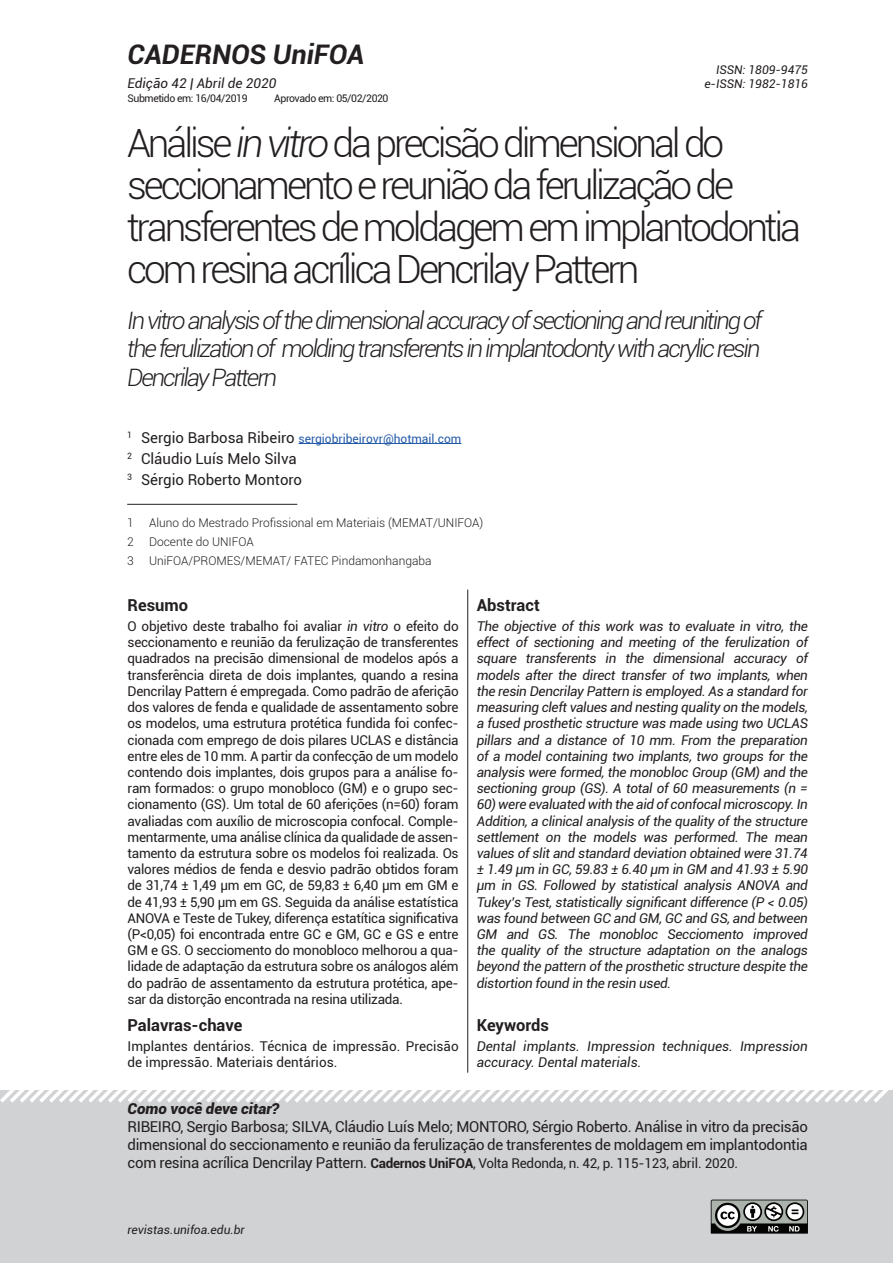
<style>
.page{position:relative;width:893px;height:1263px;background:#fff}
.page>*{position:absolute;margin:0;border:0;box-sizing:border-box;transform-origin:0 0}
.t1{font:300 39px/42px "Roboto";letter-spacing:-.08em;color:#231f20}
.t2{font:italic 700 27px "Roboto";color:#231f20}
.t3{font:italic 300 24px/28.8px "Roboto";letter-spacing:-.08em;color:#231f20;text-align:justify}
.t4{font:700 16.5px "Roboto";color:#231f20}
.t5{font:15px/18px "Roboto";letter-spacing:-.02em;color:#231f20}
.t6{font:15px/21px "Roboto";color:#231f20}
.t7{font:italic 900 15px "Roboto";color:#231f20}
.t8{font:13.5px/16.2px "Roboto";letter-spacing:-.01em;color:#231f20;text-align:justify}
.t9{font:italic 13.5px/16.2px "Roboto";letter-spacing:-.02em;color:#231f20;text-align:justify}
.t10{font:italic 13.5px/16.2px "Roboto";color:#231f20}
.t11{font:300 12px "Roboto";color:#231f20}
.t12{font:italic 12px "Roboto";color:#231f20}
.t13{font:12px "Roboto";color:#245ba9}
.t14{font:10.5px "Roboto";letter-spacing:-.04em;color:#231f20}
.s1{font-style:italic}
.s2{font-size:15px;color:#231f20}
.s3{font-size:15px}
.s4{font-weight:700}
</style>
<div class="page">
<div style="left:0;top:1091px;width:893px;height:172px;background:#d1d2d4"></div>
<svg style="left:0;top:1090px;width:893px;height:13px"></svg>
<svg style="left:711px;top:1199px;width:97px;height:35px;background:#767976"></svg>
<hr style="left:298px;top:443px;width:163px;height:1px;background:#245ba9">
<hr style="left:127px;top:504px;width:170px;height:1px;background:#231f20">
<hr style="left:467px;top:590px;width:1px;height:483px;background:#231f20">
<h2 class="t2" style="left:128px;top:36px;width:238px">CADERNOS UniFOA</h2>
<p class="t12" style="left:716px;top:61px;width:93px">ISSN: 1809-9475</p>
<p class="t10" style="left:128px;top:75px;width:150px">Edição 42 | Abril de 2020</p>
<p class="t12" style="left:704px;top:75px;width:105px">e-ISSN: 1982-1816</p>
<p class="t14" style="left:128px;top:91px;width:122px">Submetido em: 16/04/2019</p>
<p class="t14" style="left:274px;top:91px;width:116px">Aprovado em: 05/02/2020</p>
<h1 class="t1" style="left:127px;top:121px;width:675px">Análise <span class="s1">in vitro</span> da precisão dimensional do seccionamento e reunião da ferulização de transferentes de moldagem em implantodontia com resina acrílica Dencrilay Pattern</h1>
<h3 class="t3" style="left:127px;top:305px;width:637px">In vitro analysis of the dimensional accuracy of sectioning and reuniting of the ferulization of molding transferents in implantodonty with acrylic resin Dencrilay Pattern</h3>
<p class="t13" style="left:127px;top:430px;width:336px"><sup>1</sup> <span class="s2">Sergio Barbosa Ribeiro</span> sergiobribeirovr@hotmail.com</p>
<p class="t6" style="left:127px;top:447px;width:176px"><sup>2</sup> Cláudio Luís Melo Silva<br><sup>3</sup> Sérgio Roberto Montoro</p>
<p class="t11" style="left:127px;top:515px;width:8px">1</p>
<p class="t11" style="left:149px;top:515px;width:336px">Aluno do Mestrado Profissional em Materiais (MEMAT/UNIFOA)</p>
<p class="t11" style="left:127px;top:533px;width:8px">2</p>
<p class="t11" style="left:149px;top:533px;width:106px">Docente do UNIFOA</p>
<p class="t11" style="left:127px;top:552px;width:8px">3</p>
<p class="t11" style="left:149px;top:552px;width:284px">UniFOA/PROMES/MEMAT/ FATEC Pindamonhangaba</p>
<p class="t4" style="left:128px;top:593px;width:62px">Resumo</p>
<p class="t8" style="left:128px;top:618px;width:333px">O objetivo deste trabalho foi avaliar <span class="s1">in vitro</span> o efeito do seccionamento e reunião da ferulização de transferentes quadrados na precisão dimensional de modelos após a transferência direta de dois implantes, quando a resina Dencrilay Pattern é empregada. Como padrão de aferição dos valores de fenda e qualidade de assentamento sobre os modelos, uma estrutura protética fundida foi confec&shy;cionada com emprego de dois pilares UCLAS e distância entre eles de 10 mm. A partir da confecção de um modelo contendo dois implantes, dois grupos para a análise fo&shy;ram formados: o grupo monobloco (GM) e o grupo sec&shy;cionamento (GS). Um total de 60 aferições (n=60) foram avaliadas com auxílio de microscopia confocal. Comple&shy;mentarmente, uma análise clínica da qualidade de assen&shy;tamento da estrutura sobre os modelos foi realizada. Os valores médios de fenda e desvio padrão obtidos foram de 31,74 ± 1,49 μm em GC, de 59,83 ± 6,40 μm em GM e de 41,93 ± 5,90 μm em GS. Seguida da análise estatística ANOVA e Teste de Tukey, diferença estatítica significativa (P&lt;0,05) foi encontrada entre GC e GM, GC e GS e entre GM e GS. O secciomento do monobloco melhorou a qua&shy;lidade de adaptação da estrutura sobre os análogos além do padrão de assentamento da estrutura protética, ape&shy;sar da distorção encontrada na resina utilizada.</p>
<p class="t4" style="left:128px;top:1013px;width:116px">Palavras-chave</p>
<p class="t8" style="left:128px;top:1038px;width:333px">Implantes dentários. Técnica de impressão. Precisão de impressão. Materiais dentários.</p>
<p class="t4" style="left:477px;top:593px;width:64px">Abstract</p>
<p class="t9" style="left:477px;top:618px;width:333px">The objective of this work was to evaluate in vitro, the effect of sectioning and meeting of the ferulization of square transferents in the dimensional accuracy of models after the direct transfer of two implants, when the resin Dencrilay Pattern is employed. As a standard for measuring cleft values and nesting quality on the models, a fused prosthetic structure was made using two UCLAS pillars and a distance of 10 mm. From the preparation of a model containing two implants, two groups for the analysis were formed, the monobloc Group (GM) and the sectioning group (GS). A total of 60 measurements (n =</p>
<p class="t9" style="left:477px;top:796px;width:333px">60) were evaluated with the aid of confocal microscopy. In Addition, a clinical analysis of the quality of the structure settlement on the models was performed. The mean values of slit and standard deviation obtained were 31.74 ± 1.49 μm in GC, 59.83 ± 6.40 μm in GM and 41.93 ± 5.90 μm in GS. Followed by statistical analysis ANOVA and Tukey’s Test, statistically significant difference (P &lt; 0.05) was found between GC and GM, GC and GS, and between GM and GS. The monobloc Secciomento improved the quality of the structure adaptation on the analogs beyond the pattern of the prosthetic structure despite the distortion found in the resin used.</p>
<p class="t4" style="left:477px;top:1013px;width:74px">Keywords</p>
<p class="t10" style="left:477px;top:1038px;width:333px">Dental implants. Impression techniques. Impression accuracy. Dental materials.</p>
<p class="t7" style="left:128px;top:1098px;width:153px">Como você deve citar?</p>
<p class="t5" style="left:128px;top:1117px;width:682px">RIBEIRO, Sergio Barbosa; SILVA, Cláudio Luís Melo; MONTORO, Sérgio Roberto. Análise in vitro da precisão dimensional do seccionamento e reunião da ferulização de transferentes de moldagem em implantodontia</p>
<p class="t8" style="left:128px;top:1154px;width:612px"><span class="s3">com resina acrílica Dencrilay Pattern.</span> <span class="s4">Cadernos UniFOA</span>, Volta Redonda, n. 42, p. 115-123, abril. 2020.</p>
<p class="t12" style="left:128px;top:1221px;width:119px">revistas.unifoa.edu.br</p>
</div>
